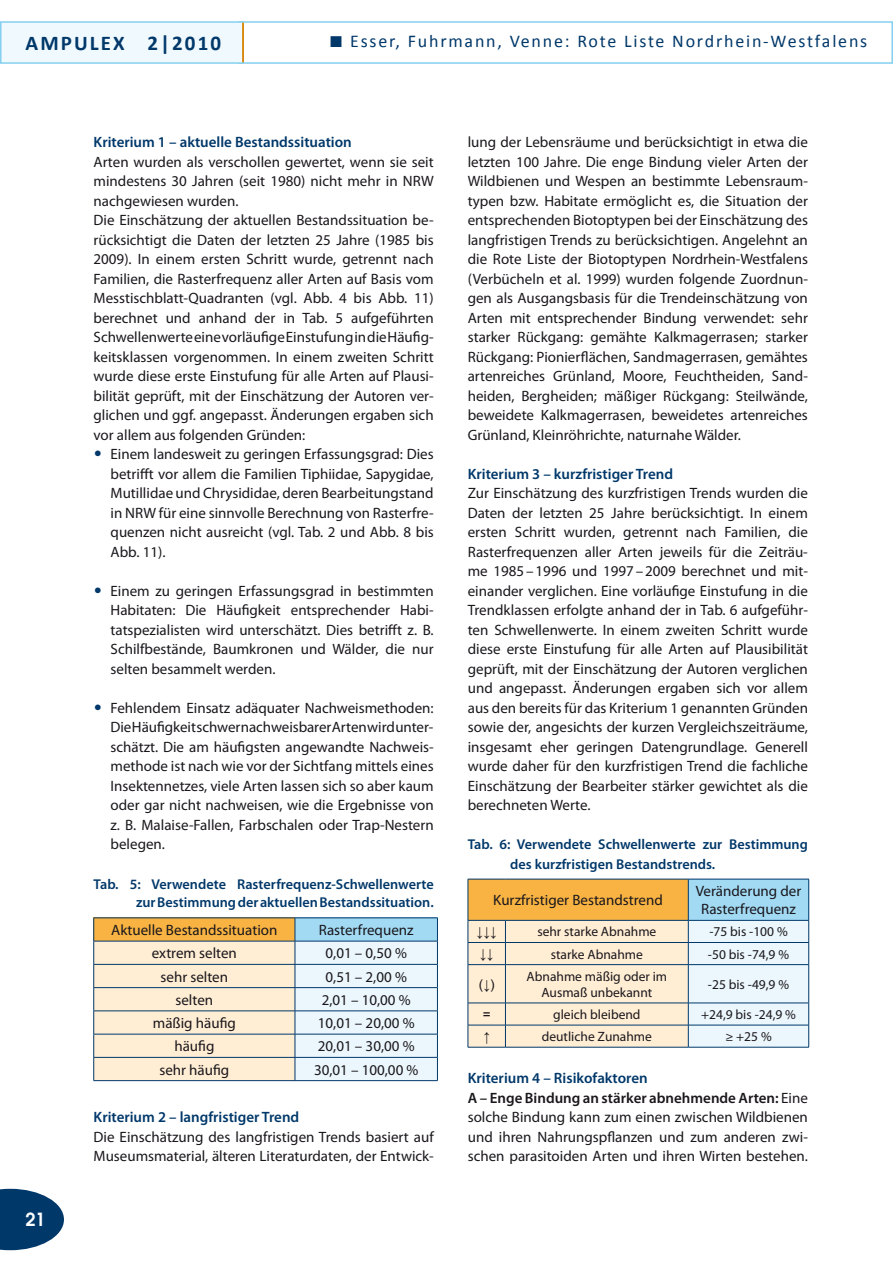
<style>
.page{position:relative;width:893px;height:1263px;background:#fff}
.page>*{position:absolute;margin:0;border:0;box-sizing:border-box;transform-origin:0 0}
.t1{font:700 21px "Calibri";letter-spacing:.1em;color:#00386a}
.t2{font:18px "Calibri";letter-spacing:.1em;color:#00386a}
.t3{font:600 18px "Avant Garde";color:#fff}
.t4{font:15px/19.5px "Myriad Pro";color:#1a171c;text-align:justify}
.t5{font:600 15px "Myriad Pro";color:#00386a}
.t6{font:600 14.25px/19.5px "Myriad Pro";color:#00386a}
.t7{font:13.5px/16.2px "Myriad Pro";color:#1a171c;text-align:center}
.t8{font:13.5px "Arial";color:#1a171c}
.s1{font-family:"Futura";color:#00386a}
.s2{font-weight:600;color:#00386a}
.s3{font-weight:600}
</style>
<div class="page">
<div style="left:238px;top:21px;width:655px;height:43px;border:2px solid #85d0f0"></div>
<svg style="left:0;top:1189px;width:64px;height:61px"></svg>
<div style="left:0;top:21px;width:244px;height:43px;background:#f0f9fd;border:2px solid #85d0f0"></div>
<hr style="left:242px;top:23px;width:2px;height:39px;background:#e18602">
<div style="left:468px;top:879px;width:220px;height:41px;background:#f8b342"></div>
<div style="left:688px;top:879px;width:121px;height:41px;background:#a2daf4"></div>
<svg style="left:468px;top:921px;width:341px;height:126px;background:#ede8dc"></svg>
<hr style="left:468px;top:1047px;width:37px;height:1px;background:#00386a">
<hr style="left:505px;top:1047px;width:183px;height:1px;background:#00386a">
<hr style="left:688px;top:1047px;width:121px;height:1px;background:#00386a">
<hr style="left:468px;top:879px;width:37px;height:1px;background:#00386a">
<hr style="left:468px;top:879px;width:1px;height:41px;background:#00386a">
<hr style="left:505px;top:879px;width:183px;height:1px;background:#00386a">
<hr style="left:688px;top:879px;width:121px;height:1px;background:#00386a">
<hr style="left:688px;top:879px;width:1px;height:41px;background:#00386a">
<hr style="left:808px;top:879px;width:1px;height:41px;background:#00386a">
<hr style="left:468px;top:920px;width:37px;height:1px;background:#00386a">
<hr style="left:505px;top:920px;width:183px;height:1px;background:#00386a">
<hr style="left:688px;top:920px;width:121px;height:1px;background:#00386a">
<hr style="left:295px;top:917px;width:143px;height:1px;background:#00386a">
<hr style="left:94px;top:1080px;width:201px;height:1px;background:#00386a">
<hr style="left:295px;top:1080px;width:143px;height:1px;background:#00386a">
<hr style="left:94px;top:917px;width:201px;height:1px;background:#00386a">
<svg style="left:93px;top:918px;width:345px;height:162px;background:#e6e2d2"></svg>
<hr style="left:94px;top:941px;width:201px;height:1px;background:#00386a">
<h1 class="t1" style="left:26px;top:30px;width:62px">AMPULE</h1>
<h1 class="t1" style="left:113px;top:30px;width:109px">X 2|2010</h1>
<p class="t2" style="left:350px;top:30px;width:519px">Esser, Fuhrmann, Venne: Rote Liste Nordrhein-Westfalens</p>
<p class="t3" style="left:26px;top:1208px;width:22px">21</p>
<p class="t5" style="left:94px;top:132px;width:260px">Kriterium 1 – aktuelle Bestandssituation</p>
<p class="t4" style="left:94px;top:152px;width:342px;text-align:left">Arten wurden als verschollen gewertet, wenn sie seit mindestens 30 Jahren (seit 1980) nicht mehr in NRW nachgewiesen wurden.<br>Die Einschätzung der aktuellen Bestandssituation be&shy;rücksichtigt die Daten der letzten 25 Jahre (1985 bis 2009). In einem ersten Schritt wurde, getrennt nach Familien, die Rasterfrequenz aller Arten auf Basis vom Messtischblatt-Quadranten (vgl. Abb. 4 bis Abb. 11) berechnet und anhand der in Tab. 5 aufgeführten Schwellenwerte eine vorläufige Einstufung in die Häufig&shy;keitsklassen vorgenommen. In einem zweiten Schritt wurde diese erste Einstufung für alle Arten auf Plausi&shy;bilität geprüft, mit der Einschätzung der Autoren ver&shy;glichen und ggf. angepasst. Änderungen ergaben sich vor allem aus folgenden Gründen:</p>
<p class="t4" style="left:111px;top:444px;width:325px;text-indent:-17px"><span class="s1">•</span> Einem landesweit zu geringen Erfassungsgrad: Dies betrifft vor allem die Familien Tiphiidae, Sapygidae, Mutillidae und Chrysididae, deren Bearbeitungstand in NRW für eine sinnvolle Berechnung von Rasterfre&shy;quenzen nicht ausreicht (vgl. Tab. 2 und Abb. 8 bis Abb. 11).</p>
<p class="t4" style="left:111px;top:581px;width:325px;text-indent:-17px"><span class="s1">•</span> Einem zu geringen Erfassungsgrad in bestimmten Habitaten: Die Häufigkeit entsprechender Habi&shy;tatspezialisten wird unterschätzt. Dies betrifft z. B.<br>Schilfbestände, Baumkronen und Wälder, die nur selten besammelt werden.</p>
<p class="t4" style="left:111px;top:698px;width:325px;text-indent:-17px"><span class="s1">•</span> Fehlendem Einsatz adäquater Nachweismethoden:<br>Die Häufigkeit schwer nachweisbarer Arten wird unter&shy;schätzt. Die am häufigsten angewandte Nachweis&shy;methode ist nach wie vor der Sichtfang mittels eines Insektennetzes, viele Arten lassen sich so aber kaum oder gar nicht nachweisen, wie die Ergebnisse von z. B. Malaise-Fallen, Farbschalen oder Trap-Nestern belegen.</p>
<p class="t6" style="left:94px;top:875px;width:342px;line-height:18px;text-align:right">Tab. 5: Verwendete Rasterfrequenz-Schwellenwerte zur Bestimmung der aktuellen Bestandssituation.</p>
<p class="t4" style="left:111px;top:920px;width:168px">Aktuelle Bestandssituation</p>
<p class="t4" style="left:319px;top:920px;width:96px">Rasterfrequenz</p>
<p class="t4" style="left:152px;top:943px;width:87px">extrem selten</p>
<p class="t4" style="left:326px;top:943px;width:83px">0,01 – 0,50 %</p>
<p class="t4" style="left:161px;top:966px;width:69px">sehr selten</p>
<p class="t4" style="left:326px;top:966px;width:83px">0,51 – 2,00 %</p>
<p class="t4" style="left:175px;top:990px;width:39px">selten</p>
<p class="t4" style="left:322px;top:990px;width:90px">2,01 – 10,00 %</p>
<p class="t4" style="left:153px;top:1013px;width:85px">mäßig häufig</p>
<p class="t4" style="left:318px;top:1013px;width:98px">10,01 – 20,00 %</p>
<p class="t4" style="left:174px;top:1036px;width:42px">häufig</p>
<p class="t4" style="left:318px;top:1036px;width:98px">20,01 – 30,00 %</p>
<p class="t4" style="left:159px;top:1059px;width:71px">sehr häufig</p>
<p class="t4" style="left:314px;top:1059px;width:106px">30,01 – 100,00 %</p>
<p class="t5" style="left:94px;top:1107px;width:207px">Kriterium 2 – langfristiger Trend</p>
<p class="t4" style="left:94px;top:1127px;width:342px">Die Einschätzung des langfristigen Trends basiert auf<br>Museumsmaterial, älteren Literaturdaten, der Entwick-</p>
<p class="t4" style="left:468px;top:132px;width:342px">lung der Lebensräume und berücksichtigt in etwa die letzten 100 Jahre. Die enge Bindung vieler Arten der Wildbienen und Wespen an bestimmte Lebensraum&shy;typen bzw. Habitate ermöglicht es, die Situation der entsprechenden Biotoptypen bei der Einschätzung des langfristigen Trends zu berücksichtigen. Angelehnt an die Rote Liste der Biotoptypen Nordrhein-Westfalens (Verbücheln et al. 1999) wurden folgende Zuordnun&shy;gen als Ausgangsbasis für die Trendeinschätzung von Arten mit entsprechender Bindung verwendet: sehr starker Rückgang: gemähte Kalkmagerrasen; starker Rückgang: Pionierflächen, Sandmagerrasen, gemähtes artenreiches Grünland, Moore, Feuchtheiden, Sand&shy;heiden, Bergheiden; mäßiger Rückgang: Steilwände, beweidete Kalkmagerrasen, beweidetes artenreiches Grünland, Kleinröhrichte, naturnahe Wälder.</p>
<p class="t5" style="left:468px;top:464px;width:207px">Kriterium 3 – kurzfristiger Trend</p>
<p class="t4" style="left:468px;top:483px;width:342px">Zur Einschätzung des kurzfristigen Trends wurden die Daten der letzten 25 Jahre berücksichtigt. In einem ersten Schritt wurden, getrennt nach Familien, die Rasterfrequenzen aller Arten jeweils für die Zeiträu&shy;me 1985–1996 und 1997–2009 berechnet und mit&shy;einander verglichen. Eine vorläufige Einstufung in die Trendklassen erfolgte anhand der in Tab. 6 aufgeführ&shy;ten Schwellenwerte. In einem zweiten Schritt wurde diese erste Einstufung für alle Arten auf Plausibilität geprüft, mit der Einschätzung der Autoren verglichen und angepasst. Änderungen ergaben sich vor allem aus den bereits für das Kriterium 1 genannten Gründen sowie der, angesichts der kurzen Vergleichszeiträume, insgesamt eher geringen Datengrundlage. Generell wurde daher für den kurzfristigen Trend die fachliche Einschätzung der Bearbeiter stärker gewichtet als die berechneten Werte.</p>
<p class="t6" style="left:510px;top:834px;width:299px;text-indent:-43px">Tab. 6: Verwendete Schwellenwerte zur Bestimmung des kurzfristigen Bestandstrends.</p>
<p class="t4" style="left:493px;top:890px;width:171px">Kurzfristiger Bestandstrend</p>
<p class="t4" style="left:696px;top:882px;width:107px;line-height:18px;text-align:center">Veränderung der<br>Rasterfrequenz</p>
<p class="t8" style="left:477px;top:923px;width:22px">↓↓↓</p>
<p class="t7" style="left:537px;top:924px;width:121px">sehr starke Abnahme</p>
<p class="t7" style="left:709px;top:924px;width:80px">-75 bis -100 %</p>
<p class="t8" style="left:480px;top:945px;width:15px">↓↓</p>
<p class="t7" style="left:551px;top:946px;width:94px">starke Abnahme</p>
<p class="t7" style="left:708px;top:946px;width:83px">-50 bis -74,9 %</p>
<p class="t8" style="left:479px;top:975px;width:17px">(↓)</p>
<p class="t7" style="left:527px;top:968px;width:142px">Abnahme mäßig oder im<br>Ausmaß unbekannt</p>
<p class="t7" style="left:708px;top:976px;width:83px">-25 bis -49,9 %</p>
<p class="t8" style="left:483px;top:1005px;width:9px">=</p>
<p class="t7" style="left:553px;top:1006px;width:89px">gleich bleibend</p>
<p class="t7" style="left:701px;top:1006px;width:96px">+24,9 bis -24,9 %</p>
<p class="t8" style="left:483px;top:1027px;width:8px">↑</p>
<p class="t7" style="left:542px;top:1028px;width:112px">deutliche Zunahme</p>
<p class="t7" style="left:725px;top:1028px;width:48px">≥ +25 %</p>
<p class="t4" style="left:468px;top:1068px;width:342px;text-align:left"><span class="s2">Kriterium 4 – Risikofaktoren<br></span><span class="s3">A – Enge Bindung an stärker abnehmende Arten:</span> Eine solche Bindung kann zum einen zwischen Wildbienen und ihren Nahrungspflanzen und zum anderen zwi&shy;schen parasitoiden Arten und ihren Wirten bestehen.</p>
</div>
